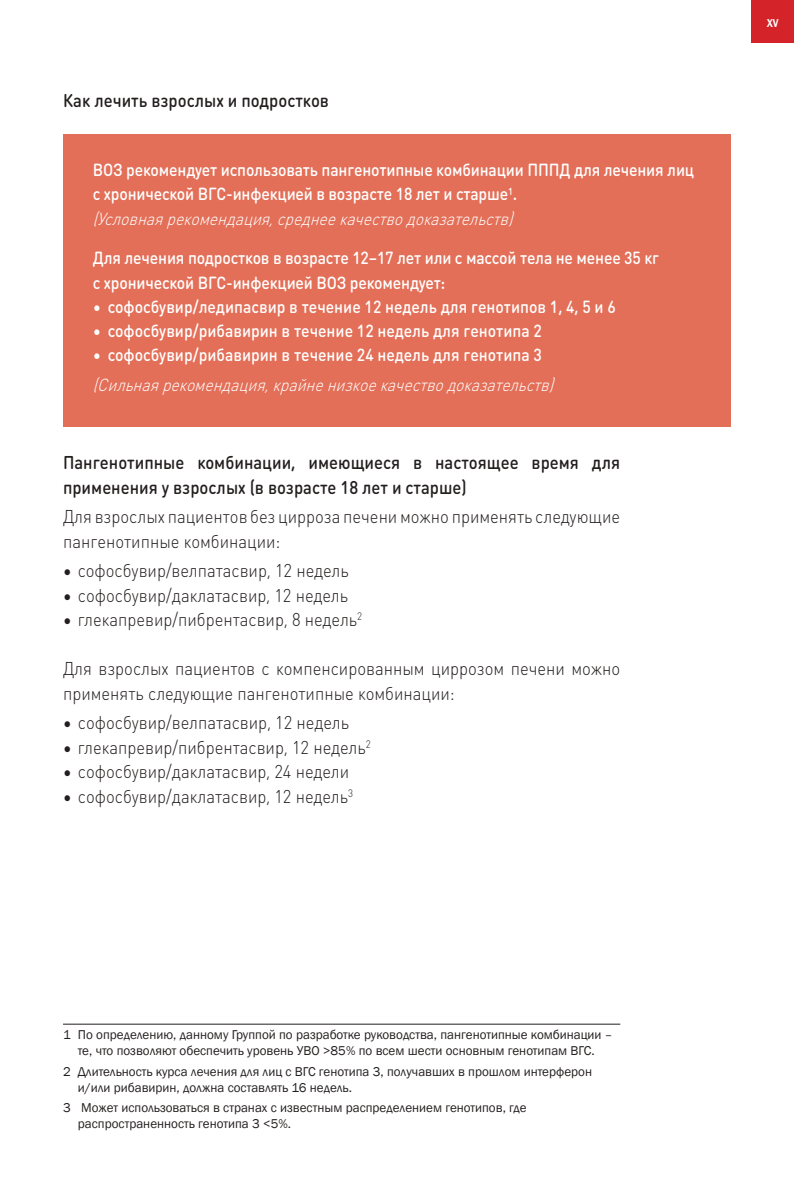
<style>
.page{position:relative;width:794px;height:1191px;background:#fff}
.page>*{position:absolute;margin:0;border:0;box-sizing:border-box;transform-origin:0 0}
.t1{font:300 18.2px/24.5px "DIN Round Pro";color:#241f1f;scale:.91 1}
.t2{font:500 18.2px/24.5px "DIN Round Pro";color:#241f1f;scale:.91 1}
.t3{font:500 17.32px/24.5px "DIN Round Pro";letter-spacing:-.01em;color:#fff;scale:.91 1}
.t4{font:italic 300 17.32px "DIN Round Pro";color:#fff;scale:.91 1}
.t5{font:500 condensed 15.75px "Franklin Gothic";color:#fff}
.t6{font:13.12px/15.8px "Franklin Gothic";color:#241f1f}
.s1{font-weight:300;font-style:italic}
</style>
<div class="page">
<div style="left:752px;top:0;width:42px;height:42px;background:#d42429"></div>
<hr style="left:63px;top:1023px;width:557px;height:1px;background:#241f1f">
<div style="left:63px;top:134px;width:668px;height:293px;background:#e36f58"></div>
<p class="t2" style="left:63px;top:87px;width:294px">Как лечить взрослых и подростков</p>
<p class="t3" style="left:93px;top:157px;width:662px">ВОЗ рекомендует использовать пангенотипные комбинации ПППД для лечения лиц с хронической ВГС-инфекцией в возрасте 18 лет и старше<sup>1</sup>. <span class="s1">(Условнаярекомендация,среднеекачестводоказательств)</span></p>
<p class="t3" style="left:93px;top:245px;width:623px">Для лечения подростков в возрасте 12–17 лет или с массой тела не менее 35 кг с хронической ВГС-инфекцией ВОЗ рекомендует:</p>
<p class="t3" style="left:93px;top:294px;width:576px">• софосбувир/ледипасвир в течение 12 недель для генотипов 1, 4, 5 и 6</p>
<p class="t3" style="left:93px;top:318px;width:495px">• софосбувир/рибавирин в течение 12 недель для генотипа 2</p>
<p class="t3" style="left:93px;top:342px;width:495px">• софосбувир/рибавирин в течение 24 недель для генотипа 3</p>
<p class="t4" style="left:93px;top:373px;width:514px">(Сильнаярекомендация,крайненизкоекачестводоказательств)</p>
<p class="t2" style="left:63px;top:450px;width:614px">Пангенотипные комбинации, имеющиеся в настоящее время для применения у взрослых (в возрасте 18 лет и старше)</p>
<p class="t1" style="left:63px;top:504px;width:614px">Для взрослых пациентов без цирроза печени можно применять следующие пангенотипные комбинации:</p>
<p class="t1" style="left:63px;top:558px;width:315px">• софосбувир/велпатасвир, 12 недель</p>
<p class="t1" style="left:63px;top:582px;width:315px">• cофосбувир/даклатасвир, 12 недель</p>
<p class="t1" style="left:63px;top:607px;width:330px">• глекапревир/пибрентасвир, 8 недель<sup>2</sup></p>
<p class="t1" style="left:63px;top:656px;width:614px">Для взрослых пациентов с компенсированным циррозом печени можно применять следующие пангенотипные комбинации:</p>
<p class="t1" style="left:63px;top:710px;width:316px">• cофосбувир/велпатасвир, 12 недель</p>
<p class="t1" style="left:63px;top:734px;width:340px">• глекапревир/пибрентасвир, 12 недель<sup>2</sup></p>
<p class="t1" style="left:63px;top:759px;width:316px">• cофосбувир/даклатасвир, 24 недели</p>
<p class="t1" style="left:63px;top:783px;width:320px">• cофосбувир/даклатасвир, 12 недель<sup>3</sup></p>
<p class="t5" style="left:767px;top:11px;width:13px">xv</p>
<p class="t6" style="left:63px;top:1027px;width:551px;text-align:center">1 По определению, данному Группой по разработке руководства, пангенотипные комбинации – те, что позволяют обеспечить уровень УВО &gt;85% по всем шести основным генотипам ВГС.</p>
<p class="t6" style="left:78px;top:1063px;width:515px;text-indent:-15px">2 Длительность курса лечения для лиц с ВГС генотипа 3, получавших в прошлом интерферон и/или рибавирин, должна составлять 16 недель.</p>
<p class="t6" style="left:78px;top:1100px;width:450px;text-indent:-15px">3 Может использоваться в странах с известным распределением генотипов, где распространенность генотипа 3 &lt;5%.</p>
</div>
